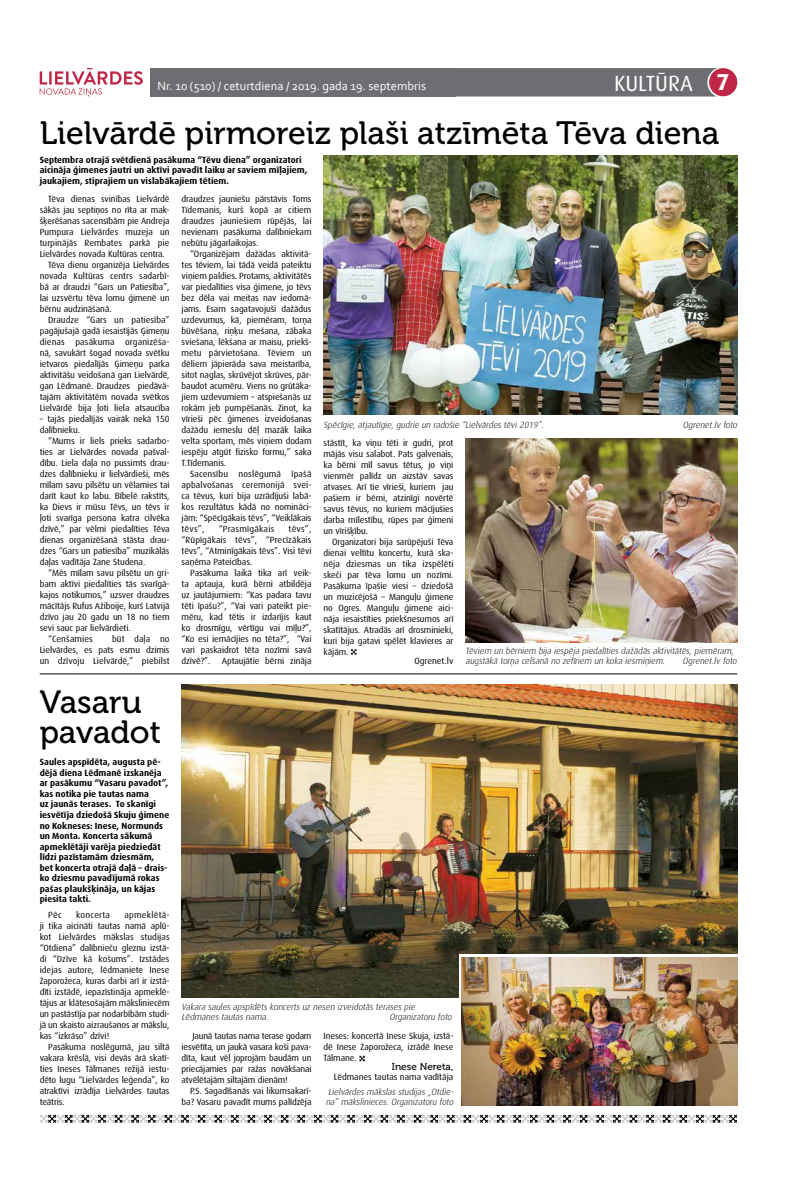
<style>
.page{position:relative;width:794px;height:1191px;background:#fff}
.page>*{position:absolute;margin:0;border:0;box-sizing:border-box;transform-origin:0 0}
.t1{font:32.3px "Museo 500";color:#000}
.t2{font:32.1px/30.8px "Museo 500";color:#000}
.t3{font:22px "Dax Pro";color:#fff}
.t4{font:12.5px "Corbel";color:#fff}
.t5{font:10px "Museo 500";color:#000}
.t6{font:9px/11px "Dax Pro";letter-spacing:-.01em;color:#000;text-align:justify}
.t7{font:700 9px/10.5px "Dax Pro";letter-spacing:.005em;color:#000}
.t8{font:italic 300 9px/10px "Dax Pro";color:#000}
.t9{font:9px "Dax Pro";letter-spacing:.015em;color:#000}
.t10{font:9px "Dax Pro";letter-spacing:.025em;color:#000}
.t11{font:9px "Dax Pro";letter-spacing:.01em;color:#000}
.s1{font-weight:700;font-size:23px}
</style>
<div class="page">
<img style="left:182px;top:685px;width:555px;height:312px">
<svg style="left:459px;top:954px;width:279px;height:152px"></svg>
<svg style="left:40px;top:1114px;width:697px;height:9px"></svg>
<svg style="left:456px;top:68px;width:262px;height:29px;background:#707174"></svg>
<div style="left:709px;top:68px;width:28px;height:28px;background:#c02646;border-radius:50%"></div>
<div style="left:150px;top:68px;width:306px;height:29px;background:#6d6e71"></div>
<svg style="left:40px;top:68px;width:103px;height:29px"></svg>
<img style="left:323px;top:156px;width:414px;height:259px">
<img style="left:465px;top:438px;width:272px;height:204px">
<img style="left:461px;top:957px;width:276px;height:148px">
<svg style="left:351px;top:649px;width:6px;height:6px"></svg>
<hr style="left:40px;top:673px;width:697px;height:1px;background:#000">
<svg style="left:359px;top:1055px;width:6px;height:6px"></svg>
<h3 class="t4" style="left:157px;top:78px;width:270px">Nr. 10 (510) / ceturtdiena / 2019. gada 19. septembris</h3>
<h3 class="t3" style="left:614px;top:69px;width:117px">KULTŪRA <span class="s1">7</span></h3>
<h1 class="t1" style="left:40px;top:115px;width:681px">Lielvārdē pirmoreiz plaši atzīmēta Tēva diena</h1>
<p class="t7" style="left:40px;top:154px;width:269px">Septembra otrajā svētdienā pasākuma “Tēvu diena” organizatori aicināja ģimenes jautri un aktīvi pavadīt laiku ar saviem mīļajiem, jaukajiem, stiprajiem un vislabākajiem tētiem.</p>
<p class="t6" style="left:48px;top:193px;width:123px">Tēva dienas svinības Lielvārdē</p>
<p class="t6" style="left:40px;top:204px;width:131px">sākās jau septiņos no rīta ar mak-</p>
<p class="t6" style="left:40px;top:215px;width:131px">šķerēšanas sacensībām pie Andreja</p>
<p class="t6" style="left:40px;top:226px;width:131px">Pumpura Lielvārdes muzeja un</p>
<p class="t6" style="left:40px;top:237px;width:131px">turpinājās Rembates parkā pie</p>
<p class="t6" style="left:40px;top:248px;width:127px">Lielvārdes novada Kultūras centra.</p>
<p class="t6" style="left:48px;top:259px;width:123px">Tēva dienu organizēja Lielvārdes</p>
<p class="t6" style="left:40px;top:270px;width:131px">novada Kultūras centrs sadarbī-</p>
<p class="t6" style="left:40px;top:281px;width:131px">bā ar draudzi “Gars un Patiesība”,</p>
<p class="t6" style="left:40px;top:292px;width:131px">lai uzsvērtu tēva lomu ģimenē un</p>
<p class="t6" style="left:40px;top:303px;width:73px">bērnu audzināšanā.</p>
<p class="t6" style="left:48px;top:314px;width:123px">Draudze “Gars un patiesība”</p>
<p class="t6" style="left:40px;top:325px;width:131px">pagājušajā gadā iesaistījās Ģimeņu</p>
<p class="t9" style="left:40px;top:336px;width:131px">dienas pasākuma organizēša-</p>
<p class="t6" style="left:40px;top:347px;width:131px">nā, savukārt šogad novada svētku</p>
<p class="t6" style="left:40px;top:358px;width:131px">ietvaros piedalījās Ģimeņu parka</p>
<p class="t6" style="left:40px;top:369px;width:131px">aktivitāšu veidošanā gan Lielvārdē,</p>
<p class="t6" style="left:40px;top:380px;width:131px">gan Lēdmanē. Draudzes piedāvā-</p>
<p class="t6" style="left:40px;top:391px;width:131px">tajām aktivitātēm novada svētkos</p>
<p class="t6" style="left:40px;top:402px;width:131px">Lielvārdē bija ļoti liela atsaucība</p>
<p class="t6" style="left:40px;top:413px;width:131px">– tajās piedalījās vairāk nekā 150 dalībnieku.</p>
<p class="t6" style="left:40px;top:435px;width:131px;text-indent:8px">“Mums ir liels prieks sadarbo&shy;ties ar Lielvārdes novada pašval&shy;dību. Liela daļa no pussimts drau&shy;dzes dalībnieku ir lielvārdieši, mēs mīlam savu pilsētu un vēlamies tai darīt kaut ko labu. Bībelē rakstīts, ka Dievs ir mūsu Tēvs, un tēvs ir ļoti svarīga persona katra cilvēka dzīvē,” par vēlmi piedalīties Tēva dienas organizēšanā stāsta drau&shy;dzes “Gars un patiesība” muzikālās daļas vadītāja Zane Studena.</p>
<p class="t6" style="left:48px;top:567px;width:123px">“Mēs mīlam savu pilsētu un gri-</p>
<p class="t6" style="left:40px;top:578px;width:131px">bam aktīvi piedalīties tās svarīgā-</p>
<p class="t6" style="left:40px;top:589px;width:131px">kajos notikumos,” uzsver draudzes</p>
<p class="t6" style="left:40px;top:600px;width:131px">mācītājs Rufus Ažiboije, kurš Latvijā</p>
<p class="t6" style="left:40px;top:611px;width:131px">dzīvo jau 20 gadu un 18 no tiem</p>
<p class="t6" style="left:40px;top:622px;width:93px">sevi sauc par lielvārdieti.</p>
<p class="t11" style="left:48px;top:633px;width:46px">“Cenšamies</p>
<p class="t6" style="left:40px;top:633px;width:131px;text-indent:72px">būt daļa no Lielvārdes, es pats esmu dzimis un dzīvoju Lielvārdē,” piebilst</p>
<h2 class="t2" style="left:40px;top:687px;width:123px">Vasaru pavadot</h2>
<p class="t7" style="left:40px;top:757px;width:131px">Saules apspīdēta, augusta pē&shy;dējā diena Lēdmanē izskanēja ar pasākumu “Vasaru pavadot”, kas notika pie tautas nama<br>uz jaunās terases. To skanīgi iesvētīja dziedošā Skuju ģimene no Kokneses: Inese, Normunds un Monta. Koncerta sākumā apmeklētāji varēja piedziedāt līdzi pazīstamām dziesmām, bet koncerta otrajā daļā – drais&shy;ko dziesmu pavadījumā rokas pašas plaukšķināja, un kājas piesita takti.</p>
<p class="t6" style="left:182px;top:193px;width:131px">draudzes jauniešu pārstāvis Toms Tīdemanis, kurš kopā ar citiem draudzes jauniešiem rūpējās, lai nevienam pasākuma dalībniekam nebūtu jāgarlaikojas.</p>
<p class="t6" style="left:182px;top:248px;width:131px;text-indent:9px">“Organizējam dažādas aktivitā&shy;tes tēviem, lai tādā veidā pateiktu viņiem paldies. Protams, aktivitātēs var piedalīties visa ģimene, jo tēvs bez dēla vai meitas nav iedomā&shy;jams. Esam sagatavojuši dažādus uzdevumus, kā, piemēram, torņa būvēšana, riņķu mešana, zābaka sviešana, lēkšana ar maisu, priekš&shy;metu pārvietošana. Tēviem un dēliem jāpierāda sava meistarība, sitot naglas, skrūvējot skrūves, pār&shy;baudot acumēru. Viens no grūtāka&shy;jiem uzdevumiem – atspiešanās uz rokām jeb pumpēšanās. Zinot, ka vīrieši pēc ģimenes izveidošanas dažādu iemeslu dēļ mazāk laika velta sportam, mēs viņiem dodam iespēju atgūt fizisko formu,” saka T.Tīdemanis.</p>
<p class="t6" style="left:182px;top:468px;width:131px;text-indent:9px">Sacensību noslēgumā īpašā apbalvošanas ceremonijā svei&shy;ca tēvus, kuri bija uzrādījuši labā&shy;kos rezultātus kādā no nomināci&shy;jām: “Spēcīgākais tēvs”, “Veiklākais tēvs”,</p>
<p class="t6" style="left:182px;top:523px;width:131px;text-indent:107px">tēvs”, “Rūpīgākais tēvs”, “Precīzākais tēvs”, “Atminīgākais tēvs”. Visi tēvi saņēma Pateicības.</p>
<p class="t6" style="left:182px;top:567px;width:131px;text-indent:8px">Pasākuma laikā tika arī veik&shy;ta aptauja, kurā bērni atbildēja uz jautājumiem: “Kas padara tavu tēti īpašu?”, “Vai vari pateikt pie&shy;mēru, kad tētis ir izdarījis kaut ko drosmīgu, vērtīgu vai mīļu?”, “Ko esi iemācījies no tēta?”, “Vai vari paskaidrot tēta nozīmi savā dzīvē?”.</p>
<p class="t10" style="left:219px;top:523px;width:57px">“Prasmīgākais</p>
<p class="t6" style="left:222px;top:655px;width:91px">Aptaujātie bērni zināja</p>
<p class="t8" style="left:323px;top:420px;width:223px">Spēcīgie, atjautīgie, gudrie un radošie “Lielvārdes tēvi 2019”.</p>
<p class="t8" style="left:683px;top:420px;width:58px">Ogrenet.lv foto</p>
<p class="t6" style="left:323px;top:437px;width:131px">stāstīt, ka viņu tēti ir gudri, prot mājās visu salabot. Pats galvenais, ka bērni mīl savus tētus, jo viņi vienmēr palīdz un aizstāv savas atvases. Arī tie vīrieši, kuriem jau pašiem ir bērni, atzinīgi novērtē savus tēvus, no kuriem mācījušies darba mīlestību, rūpes par ģimeni un vīrišķību.</p>
<p class="t6" style="left:323px;top:536px;width:131px;text-indent:9px">Organizatori bija sarūpējuši Tēva dienai veltītu koncertu, kurā ska&shy;nēja dziesmas un tika izspēlēti skeči par tēva lomu un nozīmi.<br>Pasākuma īpašie viesi – dziedošā un muzicējošā – Manguļu ģimene no Ogres. Manguļu ģimene aici&shy;nāja iesaistīties priekšnesumos arī skatītājus. Atradās arī drosminieki, kuri bija gatavi spēlēt klavieres ar kājām.</p>
<p class="t6" style="left:414px;top:655px;width:41px">Ogrenet.lv</p>
<p class="t8" style="left:465px;top:645px;width:271px">Tēviem un bērniem bija iespēja piedalīties dažādās aktivitātēs, piemēram, augstākā torņa celšanā no zefīriem un koka iesmiņiem.</p>
<p class="t8" style="left:682px;top:655px;width:58px">Ogrenet.lv foto</p>
<p class="t6" style="left:40px;top:909px;width:131px;text-indent:85px">apmeklētā&shy;ji tika aicināti tautas namā aplū&shy;kot Lielvārdes mākslas studijas “Otdiena” dalībnieču gleznu izstā&shy;di “Dzīve kā košums”. Izstādes idejas autore, lēdmaniete Inese Zaporožeca, kuras darbi arī ir izstā&shy;dīti izstādē, iepazīstināja apmeklē&shy;tājus ar klātesošajām māksliniecēm un pastāstīja par nodarbībām studi&shy;jā un skaisto aizraušanos ar mākslu, kas “izkrāso” dzīvi!</p>
<p class="t6" style="left:40px;top:1041px;width:131px;text-indent:9px">Pasākuma noslēgumā, jau siltā vakara krēslā, visi devās ārā skatī&shy;ties Ineses Tālmanes režijā iestu&shy;dēto lugu “Lielvārdes leģenda”, ko atraktīvi izrādīja Lielvārdes tautas teātris.</p>
<p class="t6" style="left:182px;top:1030px;width:131px;text-indent:11px">Jaunā tautas nama terase godam iesvētīta, un jaukā vasara koši pava&shy;dīta, kaut vēl joprojām baudām un priecājamies par ražas novākšanai atvēlētajām siltajām dienām!</p>
<p class="t6" style="left:48px;top:909px;width:15px">Pēc</p>
<p class="t10" style="left:76px;top:909px;width:35px">koncerta</p>
<p class="t8" style="left:182px;top:1001px;width:237px">Vakara saules apspīdēts koncerts uz nesen izveidotās terases pie<br>Lēdmanes tautas nama.</p>
<p class="t8" style="left:389px;top:1011px;width:66px">Organizatoru foto</p>
<p class="t6" style="left:323px;top:1030px;width:131px">Ineses: koncertā Inese Skuja, izstā&shy;dē Inese Zaporožeca, izrādē Inese Tālmane.</p>
<p class="t5" style="left:392px;top:1061px;width:63px">Inese Nereta,</p>
<p class="t6" style="left:334px;top:1070px;width:121px">Lēdmanes tautas nama vadītāja</p>
<p class="t6" style="left:182px;top:1085px;width:131px;text-align:right">P.S. Sagadīšanās vai likumsakarī&shy;ba? Vasaru pavadīt mums palīdzēja</p>
<p class="t8" style="left:326px;top:1087px;width:131px">Lielvārdes mākslas studijas „Otdie&shy;na” mākslinieces. Organizatoru foto</p>
</div>
